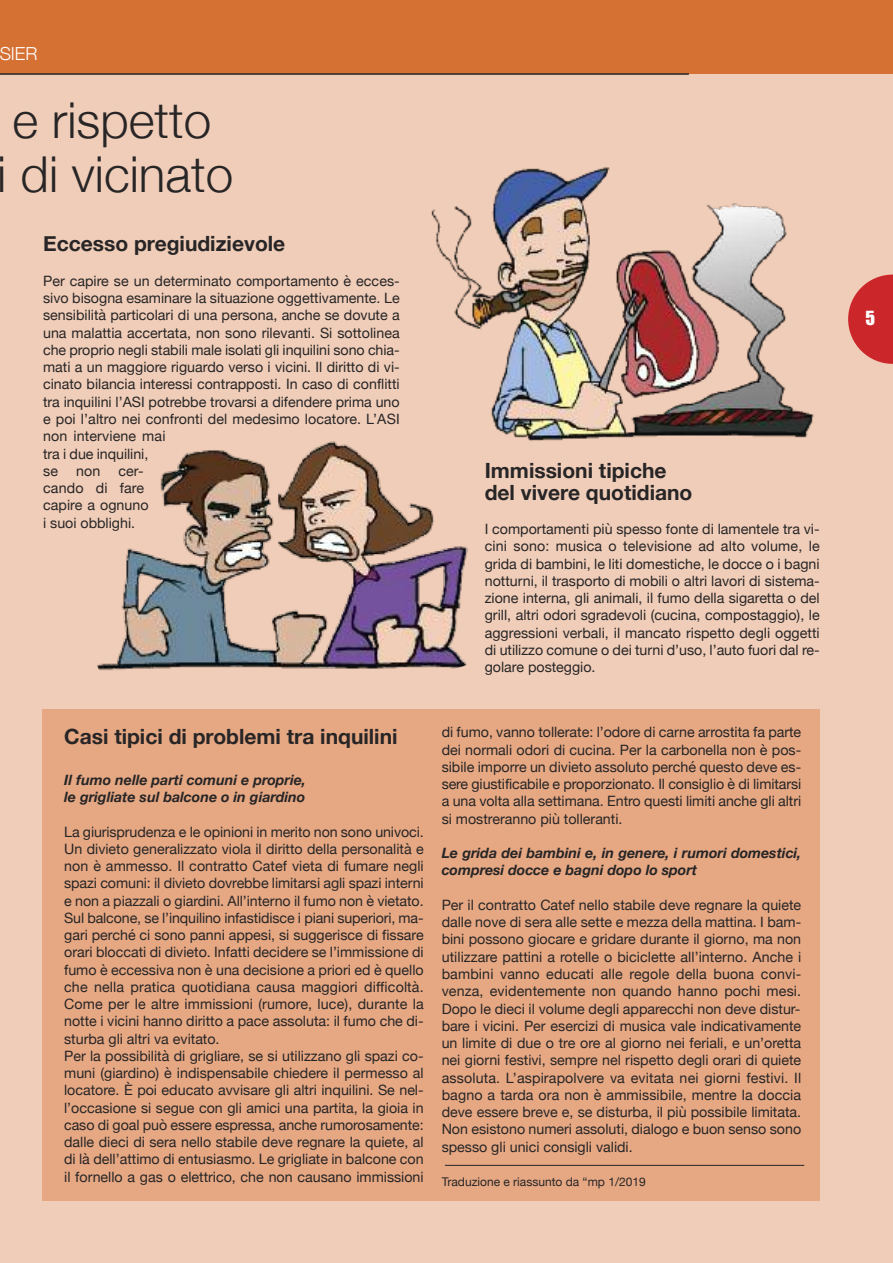
<style>
.page{position:relative;width:893px;height:1263px;background:#f0cdb8}
.page>*{position:absolute;margin:0;border:0;box-sizing:border-box;transform-origin:0 0}
.t1{font:300 49.5px/54px "Helvetica Neue";color:#272526}
.t2{font:700 21px/21.8px "Helvetica Neue";color:#272526}
.t3{font:300 18px "Helvetica Neue";color:#fff}
.t4{font:18px "Impact";color:#fff}
.t5{font:14.25px/17.2px "Helvetica Neue";color:#272526}
.t6{font:italic 700 14.25px/17.2px "Helvetica Neue";color:#272526}
.t7{font:12px "Helvetica Neue";color:#272526}
</style>
<div class="page">
<svg style="left:848px;top:275px;width:45px;height:89px"></svg>
<img style="left:431px;top:167px;width:383px;height:274px">
<img style="left:97px;top:435px;width:377px;height:236px">
<div style="left:43px;top:709px;width:777px;height:491px;background:#e6a883"></div>
<div style="left:0;top:0;width:893px;height:74px;background:#d57133"></div>
<hr style="left:0;top:73px;width:689px;height:2px;background:#272526">
<hr style="left:445px;top:1165px;width:359px;height:1px;background:#272526">
<p class="t3" style="left:-1px;top:43px;width:40px">SIER</p>
<h1 class="t1" style="left:-2px;top:92px;width:237px">e rispetto<br>i di vicinato</h1>
<h2 class="t2" style="left:43px;top:233px;width:244px">Eccesso pregiudizievole</h2>
<p class="t5" style="left:43px;top:272px;width:358px">Per capire se un determinato comportamento è ecces&shy;sivo bisogna esaminare la situazione oggettivamente. Le sensibilità particolari di una persona, anche se dovute a una malattia accertata, non sono rilevanti. Si sottolinea che proprio negli stabili male isolati gli inquilini sono chia&shy;mati a un maggiore riguardo verso i vicini. Il diritto di vi&shy;cinato bilancia interessi contrapposti. In caso di conflitti tra inquilini l’ASI potrebbe trovarsi a difendere prima uno e poi l’altro nei confronti del medesimo locatore. L’ASI non interviene mai<br>tra i due inquilini,<br>se</p>
<p class="t5" style="left:43px;top:462px;width:107px;text-indent:75px">cer&shy;cando di fare capire a ognuno i suoi obblighi.</p>
<p class="t5" style="left:76px;top:462px;width:26px">non</p>
<h2 class="t2" style="left:485px;top:459px;width:209px">Immissioni tipiche del vivere quotidiano</h2>
<p class="t5" style="left:485px;top:520px;width:336px;text-align:justify">I comportamenti più spesso fonte di lamentele tra vi&shy;cini sono: musica o televisione ad alto volume, le grida di bambini, le liti domestiche, le docce o i bagni notturni, il trasporto di mobili o altri lavori di sistema&shy;zione interna, gli animali, il fumo della sigaretta o del grill, altri odori sgradevoli (cucina, compostaggio), le aggressioni verbali, il mancato rispetto degli oggetti di utilizzo comune o dei turni d’uso, l’auto fuori dal re&shy;golare posteggio.</p>
<h2 class="t2" style="left:64px;top:725px;width:335px">Casi tipici di problemi tra inquilini</h2>
<p class="t6" style="left:64px;top:771px;width:243px">Il fumo nelle parti comuni e proprie, le grigliate sul balcone o in giardino</p>
<p class="t5" style="left:64px;top:823px;width:361px">La giurisprudenza e le opinioni in merito non sono univoci.<br>Un divieto generalizzato viola il diritto della personalità e non è ammesso. Il contratto Catef vieta di fumare negli spazi comuni: il divieto dovrebbe limitarsi agli spazi interni e non a piazzali o giardini. All’interno il fumo non è vietato.<br>Sul balcone, se l’inquilino infastidisce i piani superiori, ma&shy;gari perché ci sono panni appesi, si suggerisce di fissare orari bloccati di divieto. Infatti decidere se l’immissione di fumo è eccessiva non è una decisione a priori ed è quello che nella pratica quotidiana causa maggiori difficoltà.<br>Come per le altre immissioni (rumore, luce), durante la notte i vicini hanno diritto a pace assoluta: il fumo che di&shy;sturba gli altri va evitato.<br>Per la possibilità di grigliare, se si utilizzano gli spazi co&shy;muni (giardino) è indispensabile chiedere il permesso al locatore. È poi educato avvisare gli altri inquilini. Se nel&shy;l’occasione si segue con gli amici una partita, la gioia in caso di goal può essere espressa, anche rumorosamente: dalle dieci di sera nello stabile deve regnare la quiete, al di là dell’attimo di entusiasmo. Le grigliate in balcone con il fornello a gas o elettrico, che non causano immissioni</p>
<p class="t5" style="left:442px;top:723px;width:361px;text-align:justify">di fumo, vanno tollerate: l’odore di carne arrostita fa parte dei normali odori di cucina. Per la carbonella non è pos&shy;sibile imporre un divieto assoluto perché questo deve es&shy;sere giustificabile e proporzionato. Il consiglio è di limitarsi a una volta alla settimana. Entro questi limiti anche gli altri si mostreranno più tolleranti.</p>
<p class="t6" style="left:442px;top:844px;width:361px">Le grida dei bambini e, in genere, i rumori domestici, compresi docce e bagni dopo lo sport</p>
<p class="t5" style="left:442px;top:896px;width:361px;text-align:justify">Per il contratto Catef nello stabile deve regnare la quiete dalle nove di sera alle sette e mezza della mattina. I bam&shy;bini possono giocare e gridare durante il giorno, ma non utilizzare pattini a rotelle o biciclette all’interno. Anche i bambini vanno educati alle regole della buona convi&shy;venza, evidentemente non quando hanno pochi mesi.<br>Dopo le dieci il volume degli apparecchi non deve distur&shy;bare i vicini. Per esercizi di musica vale indicativamente un limite di due o tre ore al giorno nei feriali, e un’oretta nei giorni festivi, sempre nel rispetto degli orari di quiete assoluta. L’aspirapolvere va evitata nei giorni festivi. Il bagno a tarda ora non è ammissibile, mentre la doccia deve essere breve e, se disturba, il più possibile limitata.<br>Non esistono numeri assoluti, dialogo e buon senso sono spesso gli unici consigli validi.</p>
<p class="t7" style="left:442px;top:1174px;width:206px">Traduzione e riassunto da “mp 1/2019</p>
<p class="t4" style="left:866px;top:308px;width:11px">5</p>
</div>
